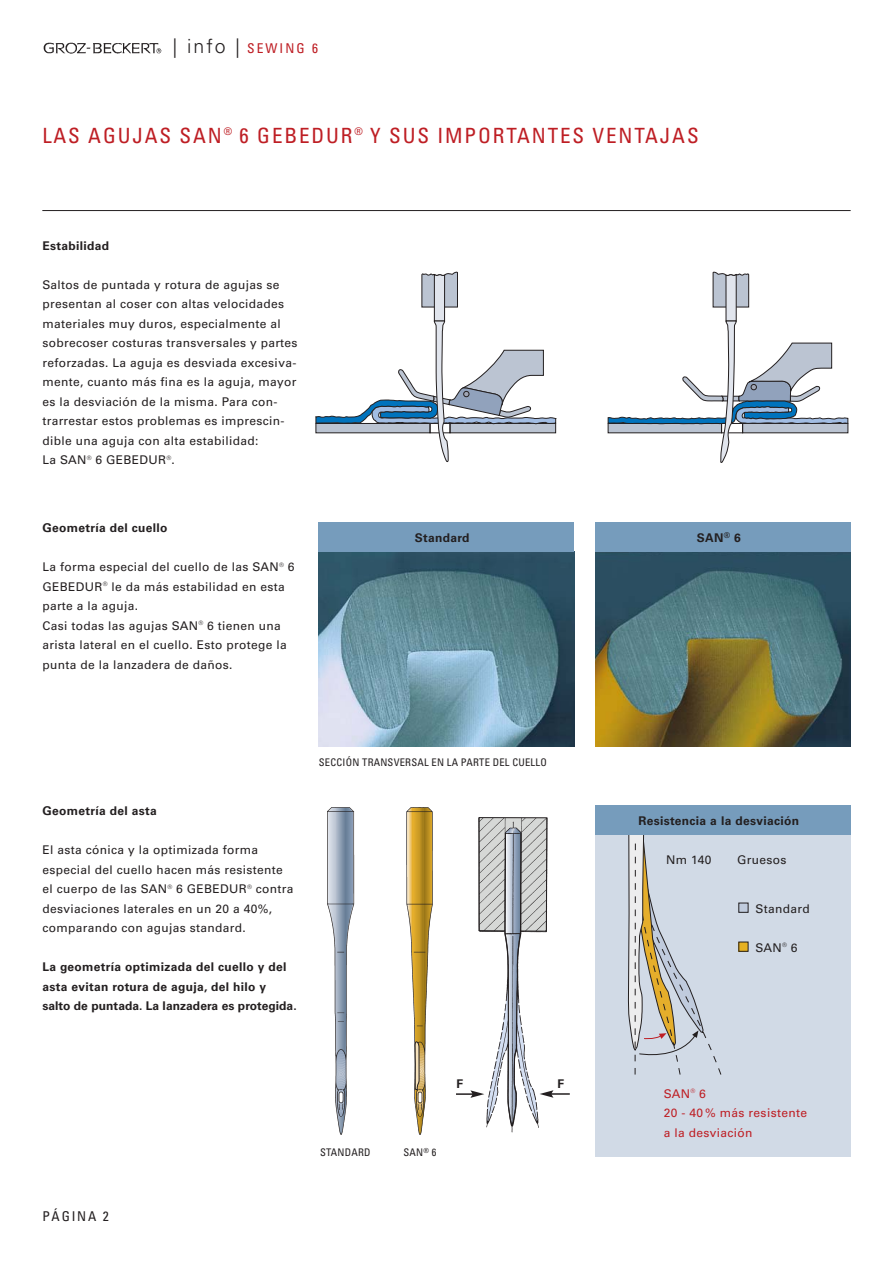
<style>
.page{position:relative;width:893px;height:1263px;background:#fff}
.page>*{position:absolute;margin:0;border:0;box-sizing:border-box;transform-origin:0 0}
.t1{font:condensed 21px "Univers LT";letter-spacing:.09em;color:#be1e24}
.t2{font:condensed 13.5px "Univers LT";letter-spacing:.155em;color:#be1e24}
.t3{font:condensed 13.5px "Univers LT";letter-spacing:.135em;color:#231f20}
.t4{font:12px/19.5px "Univers LT";letter-spacing:.03em;color:#231f20}
.t5{font:700 12px/19.5px "Univers LT";letter-spacing:.03em;color:#231f20}
.t6{font:12px/19.5px "Univers LT";letter-spacing:.03em;color:#be1e24}
.t7{font:condensed 10.5px "Univers LT";letter-spacing:.02em;color:#231f20}
.s1{font-weight:300;font-stretch:normal;font-size:19.5px;color:#231f20}
</style>
<div class="page">
<img style="left:43px;top:42px;width:119px;height:12px">
<hr style="left:42px;top:210px;width:808px;height:1px;background:#231f20">
<svg style="left:315px;top:272px;width:241px;height:191px"></svg>
<svg style="left:607px;top:272px;width:241px;height:191px"></svg>
<img style="left:319px;top:552px;width:255px;height:195px">
<img style="left:327px;top:807px;width:28px;height:328px">
<img style="left:406px;top:807px;width:27px;height:328px">
<svg style="left:413px;top:807px;width:19px;height:327px"></svg>
<img style="left:595px;top:552px;width:255px;height:195px">
<svg style="left:456px;top:817px;width:113px;height:308px"></svg>
<div style="left:319px;top:523px;width:255px;height:29px;background:#769cbc"></div>
<div style="left:595px;top:523px;width:255px;height:29px;background:#769cbc"></div>
<div style="left:595px;top:815px;width:255px;height:341px;background:#d1dae6"></div>
<svg style="left:627px;top:835px;width:95px;height:240px"></svg>
<div style="left:595px;top:805px;width:255px;height:30px;background:#769cbc"></div>
<div style="left:738px;top:903px;width:10px;height:9px;background:#c0cbdd"></div>
<div style="left:738px;top:903px;width:10px;height:10px;border:1px solid #231f20"></div>
<div style="left:738px;top:942px;width:10px;height:9px;background:#e6b122"></div>
<div style="left:738px;top:942px;width:10px;height:10px;border:1px solid #231f20"></div>
<p class="t2" style="left:173px;top:42px;width:146px"><span class="s1">| info |</span> SEWING 6</p>
<h1 class="t1" style="left:42px;top:125px;width:658px">LAS AGUJAS SAN<sup>®</sup> 6 GEBEDUR<sup>®</sup> Y SUS IMPORTANTES VENTAJAS</h1>
<p class="t5" style="left:42px;top:236px;width:68px">Estabilidad</p>
<p class="t4" style="left:42px;top:275px;width:257px">Saltos de puntada y rotura de agujas se presentan al coser con altas velocidades materiales muy duros, especialmente al sobrecoser costuras transversales y partes reforzadas. La aguja es desviada excesiva&shy;mente, cuanto más fina es la aguja, mayor es la desviación de la misma. Para con&shy;trarrestar estos problemas es imprescin&shy;dible una aguja con alta estabilidad:<br>La SAN<sup>®</sup> 6 GEBEDUR<sup>®</sup>.</p>
<p class="t5" style="left:42px;top:519px;width:127px">Geometría del cuello</p>
<p class="t4" style="left:42px;top:558px;width:254px">La forma especial del cuello de las SAN<sup>®</sup> 6<br>GEBEDUR<sup>®</sup> le da más estabilidad en esta parte a la aguja.<br>Casi todas las agujas SAN<sup>®</sup> 6 tienen una arista lateral en el cuello. Esto protege la punta de la lanzadera de daños.</p>
<p class="t5" style="left:415px;top:529px;width:56px">Standard</p>
<p class="t5" style="left:696px;top:529px;width:45px">SAN<sup>®</sup> 6</p>
<p class="t5" style="left:42px;top:802px;width:116px">Geometría del asta</p>
<p class="t4" style="left:42px;top:841px;width:253px">El asta cónica y la optimizada forma especial del cuello hacen más resistente el cuerpo de las SAN<sup>®</sup> 6 GEBEDUR<sup>®</sup> contra desviaciones laterales en un 20 a 40%, comparando con agujas standard.</p>
<p class="t5" style="left:42px;top:958px;width:256px">La geometría optimizada del cuello y del asta evitan rotura de aguja, del hilo y salto de puntada. La lanzadera es protegida.</p>
<p class="t7" style="left:319px;top:758px;width:229px">SECCIÓN TRANSVERSAL EN LA PARTE DEL CUELLO</p>
<p class="t3" style="left:42px;top:1210px;width:68px">PÁGINA 2</p>
<p class="t5" style="left:456px;top:1075px;width:8px">F</p>
<p class="t5" style="left:557px;top:1075px;width:8px">F</p>
<p class="t7" style="left:320px;top:1148px;width:52px">STANDARD</p>
<p class="t7" style="left:403px;top:1148px;width:34px">SAN<sup>®</sup> 6</p>
<p class="t5" style="left:638px;top:811px;width:162px">Resistencia a la desviación</p>
<p class="t4" style="left:666px;top:851px;width:47px">Nm 140</p>
<p class="t4" style="left:737px;top:851px;width:51px">Gruesos</p>
<p class="t4" style="left:755px;top:899px;width:56px">Standard</p>
<p class="t4" style="left:755px;top:938px;width:44px">SAN<sup>®</sup> 6</p>
<p class="t6" style="left:663px;top:1085px;width:145px">SAN<sup>®</sup> 6<br>20 - 40 % más resistente a la desviación</p>
</div>
